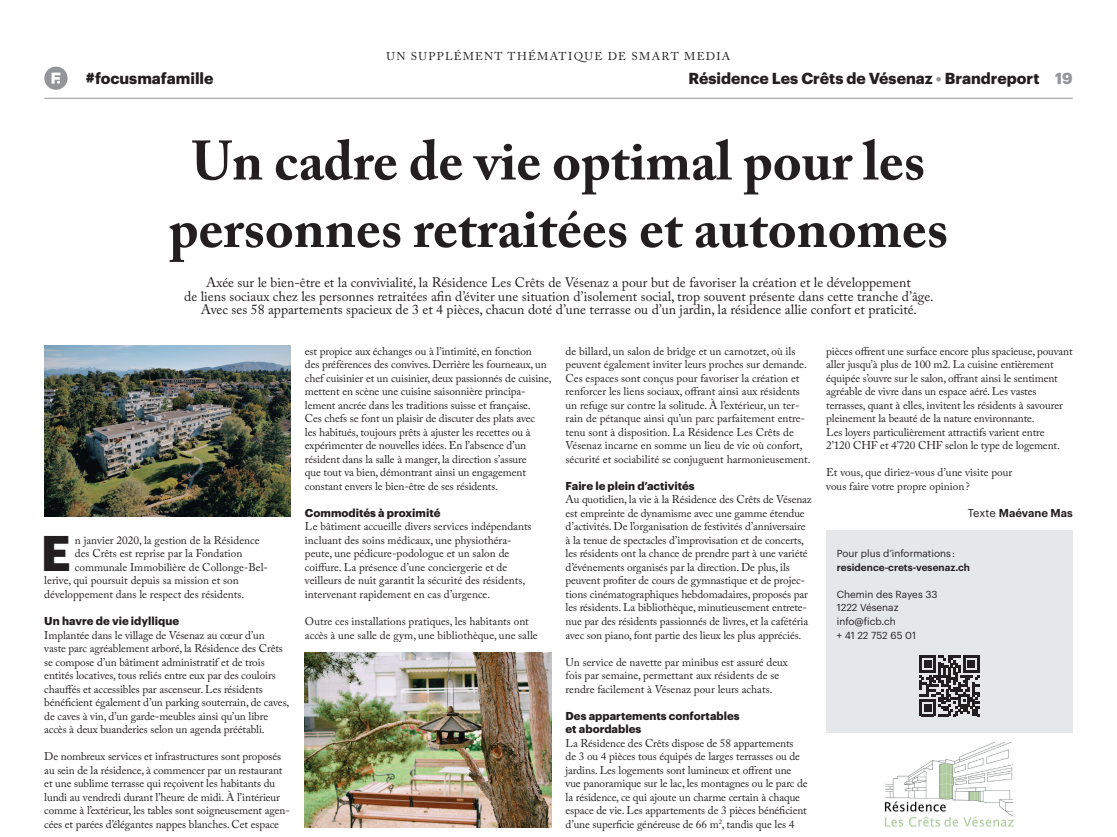
<style>
.page{position:relative;width:1117px;height:837px;background:#fff}
.page>*{position:absolute;margin:0;border:0;box-sizing:border-box;transform-origin:0 0}
.t1{font:700 55px/67.5px "Adobe Caslon Pro";color:#231f20;text-align:center}
.t2{font:700 49px "Graphik";color:#231f20}
.t3{font:700 15.62px "Graphik";color:#231f20}
.t4{font:13.75px/13.5px "Adobe Caslon Pro";color:#231f20;text-align:center}
.t5{font:11.25px/13.5px "Adobe Caslon Pro";letter-spacing:-.01em;color:#231f20}
.t6{font:700 11.25px/13.5px "Graphik";color:#231f20}
.t7{font:11.25px "Adobe Caslon Pro";letter-spacing:.115em;color:#231f20}
.t8{font:600 11.25px "Graphik";color:#231f20}
.t9{font:10px/13.5px "Graphik";color:#231f20}
.t10{font:600 10px "Graphik";color:#231f20}
.s1{color:#939598}
.s2{font-weight:400}
</style>
<div class="page">
<hr style="left:44px;top:98px;width:1028px;height:1px;background:#939598">
<svg style="left:44px;top:67px;width:24px;height:23px"></svg>
<div style="left:826px;top:530px;width:246px;height:203px;background:#e6e7e9"></div>
<svg style="left:919px;top:655px;width:60px;height:61px"></svg>
<img style="left:884px;top:742px;width:130px;height:85px">
<img style="left:44px;top:345px;width:247px;height:172px">
<img style="left:305px;top:652px;width:246px;height:175px">
<p class="t7" style="left:386px;top:49px;width:345px">UN SUPPLÉMENT THÉMATIQUE DE SMART MEDIA</p>
<h3 class="t3" style="left:86px;top:67px;width:129px">#focusmafamille</h3>
<h3 class="t3" style="left:688px;top:67px;width:385px">Résidence Les Crêts de Vésenaz <span class="s1">•</span> Brandreport <span class="s1">19</span></h3>
<h1 class="t1" style="left:169px;top:127px;width:780px">Un cadre de vie optimal pour les personnes retraitées et autonomes</h1>
<p class="t4" style="left:184px;top:276px;width:751px">Axée sur le bien-être et la convivialité, la Résidence Les Crêts de Vésenaz a pour but de favoriser la création et le développement<br>de liens sociaux chez les personnes retraitées afin d’éviter une situation d’isolement social, trop souvent présente dans cette tranche d’âge.<br>Avec ses 58 appartements spacieux de 3 et 4 pièces, chacun doté d’une terrasse ou d’un jardin, la résidence allie confort et praticité.</p>
<h2 class="t2" style="left:41px;top:515px;width:31px">E</h2>
<p class="t5" style="left:75px;top:533px;width:186px">n janvier 2020, la gestion de la Résidence</p>
<p class="t5" style="left:75px;top:547px;width:169px">des Crêts est reprise par la Fondation</p>
<p class="t5" style="left:75px;top:560px;width:195px">communale Immobilière de Collonge-Bel-</p>
<p class="t5" style="left:44px;top:574px;width:196px">lerive, qui poursuit depuis sa mission et son</p>
<p class="t5" style="left:44px;top:587px;width:201px">développement dans le respect des résidents.</p>
<p class="t6" style="left:44px;top:613px;width:136px">Un havre de vie idyllique</p>
<p class="t5" style="left:44px;top:628px;width:246px">Implantée dans le village de Vésenaz au cœur d’un<br>vaste parc agréablement arboré, la Résidence des Crêts se compose d’un bâtiment administratif et de trois entités locatives, tous reliés entre eux par des couloirs chauffés et accessibles par ascenseur. Les résidents bénéficient également d’un parking souterrain, de caves, de caves à vin, d’un garde-meubles ainsi qu’un libre accès à deux buanderies selon un agenda préétabli.</p>
<p class="t5" style="left:44px;top:749px;width:247px">De nombreux services et infrastructures sont proposés au sein de la résidence, à commencer par un restaurant et une sublime terrasse qui reçoivent les habitants du lundi au vendredi durant l’heure de midi. À l’intérieur comme à l’extérieur, les tables sont soigneusement agen&shy;cées et parées d’élégantes nappes blanches. Cet espace</p>
<p class="t5" style="left:305px;top:344px;width:248px">est propice aux échanges ou à l’intimité, en fonction<br>des préférences des convives. Derrière les fourneaux, un chef cuisinier et un cuisinier, deux passionnés de cuisine, mettent en scène une cuisine saisonnière principa&shy;lement ancrée dans les traditions suisse et française.<br>Ces chefs se font un plaisir de discuter des plats avec<br>les habitués, toujours prêts à ajuster les recettes ou à expérimenter de nouvelles idées. En l’absence d’un résident dans la salle à manger, la direction s’assure<br>que tout va bien, démontrant ainsi un engagement constant envers le bien-être de ses résidents.</p>
<p class="t6" style="left:305px;top:505px;width:137px">Commodités à proximité</p>
<p class="t5" style="left:305px;top:520px;width:228px">Le bâtiment accueille divers services indépendants incluant des soins médicaux, une physiothéra&shy;peute, une pédicure-podologue et un salon de coiffure. La présence d’une conciergerie et de veilleurs de nuit garantit la sécurité des résidents, intervenant rapidement en cas d’urgence.</p>
<p class="t5" style="left:305px;top:614px;width:234px">Outre ces installations pratiques, les habitants ont accès à une salle de gym, une bibliothèque, une salle</p>
<p class="t5" style="left:565px;top:344px;width:246px">de billard, un salon de bridge et un carnotzet, où ils peuvent également inviter leurs proches sur demande.<br>Ces espaces sont conçus pour favoriser la création et renforcer les liens sociaux, offrant ainsi aux résidents un refuge sur contre la solitude. À l’extérieur, un ter&shy;rain de pétanque ainsi qu’un parc parfaitement entre&shy;tenu sont à disposition. La Résidence Les Crêts de Vésenaz incarne en somme un lieu de vie où confort, sécurité et sociabilité se conjuguent harmonieusement.</p>
<p class="t6" style="left:565px;top:478px;width:131px">Faire le plein d’activités</p>
<p class="t5" style="left:565px;top:493px;width:248px">Au quotidien, la vie à la Résidence des Crêts de Vésenaz est empreinte de dynamisme avec une gamme étendue d’activités. De l’organisation de festivités d’anniversaire à la tenue de spectacles d’improvisation et de concerts, les résidents ont la chance de prendre part à une variété d’événements organisés par la direction. De plus, ils peuvent profiter de cours de gymnastique et de projec&shy;tions cinématographiques hebdomadaires, proposés par les résidents. La bibliothèque, minutieusement entrete&shy;nue par des résidents passionnés de livres, et la cafétéria avec son piano, font partie des lieux les plus appréciés.</p>
<p class="t5" style="left:565px;top:655px;width:224px">Un service de navette par minibus est assuré deux fois par semaine, permettant aux résidents de se rendre facilement à Vésenaz pour leurs achats.</p>
<p class="t6" style="left:565px;top:708px;width:175px">Des appartements confortables et abordables</p>
<p class="t5" style="left:565px;top:736px;width:243px">La Résidence des Crêts dispose de 58 appartements<br>de 3 ou 4 pièces tous équipés de larges terrasses ou de jardins. Les logements sont lumineux et offrent une vue panoramique sur le lac, les montagnes ou le parc de la résidence, ce qui ajoute un charme certain à chaque espace de vie. Les appartements de 3 pièces bénéficient d’une superficie généreuse de 66 m<sup>2</sup>, tandis que les 4</p>
<p class="t5" style="left:826px;top:344px;width:248px">pièces offrent une surface encore plus spacieuse, pouvant aller jusqu’à plus de 100 m2. La cuisine entièrement équipée s’ouvre sur le salon, offrant ainsi le sentiment agréable de vivre dans un espace aéré. Les vastes terrasses, quant à elles, invitent les résidents à savourer pleinement la beauté de la nature environnante.<br>Les loyers particulièrement attractifs varient entre<br>2’120 CHF et 4’720 CHF selon le type de logement.</p>
<p class="t5" style="left:826px;top:466px;width:188px">Et vous, que diriez-vous d’une visite pour vous faire votre propre opinion?</p>
<p class="t8" style="left:967px;top:504px;width:106px"><span class="s2">Texte</span> Maévane Mas</p>
<p class="t9" style="left:836px;top:546px;width:119px">Pour plus d’informations :</p>
<p class="t10" style="left:836px;top:560px;width:135px">residence-crets-vesenaz.ch</p>
<p class="t9" style="left:836px;top:587px;width:102px">Chemin des Rayes 33<br>1222 Vésenaz info@ficb.ch<br>+ 41 22 752 65 01</p>
</div>
